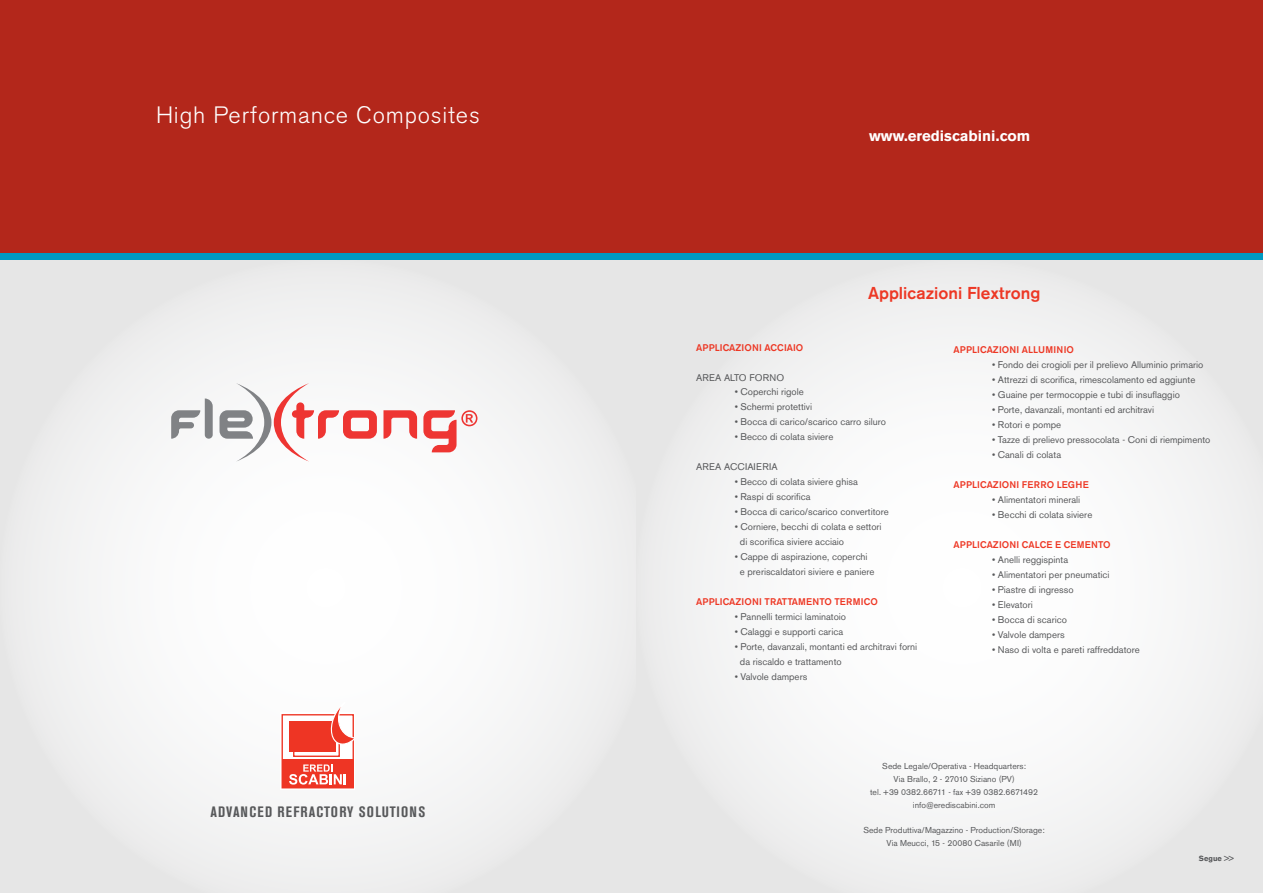
<style>
.page{position:relative;width:1263px;height:893px;background:#fff}
.page>*{position:absolute;margin:0;border:0;box-sizing:border-box;transform-origin:0 0}
.t1{font:23.55px "Akzidenz Grotesk Expert BQ Light Os F";letter-spacing:.035em;color:#fff}
.t2{font:500 17.1px "Akzidenz Grotesk BQ";color:#ee3825}
.t3{font:700 15px "Akzidenz Grot Con BQ";letter-spacing:.075em;color:#58595b}
.t4{font:700 15px "Akzidenz Grotesk BQ";color:#fff}
.t5{font:9.6px/15px "Akzidenz Grotesk BQ";color:#58595b}
.t6{font:500 9.6px "Akzidenz Grotesk BQ";letter-spacing:.01em;color:#ee3825}
.t7{font:9.6px "Akzidenz Grotesk BQ";letter-spacing:.02em;color:#58595b}
.t8{font:8.55px/12.9px "Akzidenz Grotesk BQ";color:#58595b;text-align:center}
.t9{font:700 7.5px "Akzidenz Grotesk BQ";color:#58595b}
</style>
<div class="page">
<div style="left:0;top:259px;width:636px;height:634px;background:linear-gradient(to right,#f1f1f2,#f3f3f3)"></div>
<div style="left:280px;top:713px;width:75px;height:77px;background:#f7a199"></div>
<svg style="left:282px;top:702px;width:74px;height:86px"></svg>
<div style="left:0;top:0;width:636px;height:257px;background:#b3271b"></div>
<svg style="left:171px;top:398px;width:42px;height:41px"></svg>
<svg style="left:383px;top:410px;width:34px;height:29px"></svg>
<svg style="left:220px;top:383px;width:157px;height:79px"></svg>
<svg style="left:423px;top:410px;width:54px;height:42px"></svg>
<div style="left:0;top:254px;width:636px;height:6px;background:#009ac2"></div>
<div style="left:636px;top:259px;width:627px;height:634px;background:linear-gradient(to right,#f1f1f1,#f4f4f4)"></div>
<div style="left:636px;top:0;width:627px;height:258px;background:#b3271b"></div>
<div style="left:636px;top:254px;width:627px;height:6px;background:#009ac2"></div>
<h1 class="t1" style="left:156px;top:102px;width:325px">High Performance Composites</h1>
<h3 class="t3" style="left:211px;top:804px;width:216px">ADVANCED REFRACTORY SOLUTIONS</h3>
<h3 class="t4" style="left:869px;top:127px;width:163px">www.erediscabini.com</h3>
<h2 class="t2" style="left:868px;top:283px;width:174px">Applicazioni Flextrong</h2>
<p class="t6" style="left:696px;top:341px;width:109px">APPLICAZIONI ACCIAIO</p>
<p class="t7" style="left:696px;top:371px;width:90px">AREA ALTO FORNO</p>
<p class="t5" style="left:735px;top:385px;width:70px">• Coperchi rigole</p>
<p class="t5" style="left:735px;top:400px;width:79px">• Schermi protettivi</p>
<p class="t5" style="left:735px;top:415px;width:153px">• Bocca di carico/scarico carro siluro</p>
<p class="t5" style="left:735px;top:430px;width:100px">• Becco di colata siviere</p>
<p class="t7" style="left:696px;top:461px;width:83px">AREA ACCIAIERIA</p>
<p class="t5" style="left:735px;top:474px;width:125px">• Becco di colata siviere ghisa</p>
<p class="t5" style="left:735px;top:489px;width:77px">• Raspi di scorifica</p>
<p class="t5" style="left:735px;top:504px;width:156px">• Bocca di carico/scarico convertitore</p>
<p class="t5" style="left:740px;top:519px;width:143px;text-indent:-5px">• Corniere, becchi di colata e settori di scorifica siviere acciaio</p>
<p class="t5" style="left:740px;top:549px;width:136px;text-indent:-5px">• Cappe di aspirazione, coperchi e preriscaldatori siviere e paniere</p>
<p class="t6" style="left:696px;top:596px;width:183px">APPLICAZIONI TRATTAMENTO TERMICO</p>
<p class="t5" style="left:735px;top:609px;width:113px">• Pannelli termici laminatoio</p>
<p class="t5" style="left:735px;top:624px;width:110px">• Calaggi e supporti carica</p>
<p class="t5" style="left:740px;top:639px;width:179px;text-indent:-5px">• Porte, davanzali, montanti ed architravi forni da riscaldo e trattamento</p>
<p class="t5" style="left:735px;top:669px;width:74px">• Valvole dampers</p>
<p class="t6" style="left:954px;top:344px;width:122px">APPLICAZIONI ALLUMINIO</p>
<p class="t5" style="left:992px;top:357px;width:213px">• Fondo dei crogioli per il prelievo Alluminio primario</p>
<p class="t5" style="left:992px;top:372px;width:205px">• Attrezzi di scorifica, rimescolamento ed aggiunte</p>
<p class="t5" style="left:992px;top:387px;width:189px">• Guaine per termocoppie e tubi di insuflaggio</p>
<p class="t5" style="left:992px;top:402px;width:164px">• Porte, davanzali, montanti ed architravi</p>
<p class="t5" style="left:992px;top:417px;width:71px">• Rotori e pompe</p>
<p class="t5" style="left:992px;top:432px;width:220px">• Tazze di prelievo pressocolata - Coni di riempimento</p>
<p class="t5" style="left:992px;top:447px;width:71px">• Canali di colata</p>
<p class="t6" style="left:954px;top:479px;width:137px">APPLICAZIONI FERRO LEGHE</p>
<p class="t5" style="left:992px;top:492px;width:90px">• Alimentatori minerali</p>
<p class="t5" style="left:992px;top:507px;width:102px">• Becchi di colata siviere</p>
<p class="t6" style="left:954px;top:538px;width:158px">APPLICAZIONI CALCE E CEMENTO</p>
<p class="t5" style="left:992px;top:552px;width:78px">• Anelli reggispinta</p>
<p class="t5" style="left:992px;top:567px;width:119px">• Alimentatori per pneumatici</p>
<p class="t5" style="left:992px;top:582px;width:83px">• Piastre di ingresso</p>
<p class="t5" style="left:992px;top:597px;width:42px">• Elevatori</p>
<p class="t5" style="left:992px;top:612px;width:76px">• Bocca di scarico</p>
<p class="t5" style="left:992px;top:627px;width:74px">• Valvole dampers</p>
<p class="t5" style="left:992px;top:642px;width:149px">• Naso di volta e pareti raffreddatore</p>
<p class="t8" style="left:870px;top:760px;width:170px">Sede Legale/Operativa - Headquarters:<br>Via Brallo, 2 - 27010 Siziano (PV)<br>tel. +39 0382.66711 - fax +39 0382.6671492 info@erediscabini.com</p>
<p class="t8" style="left:863px;top:824px;width:183px">Sede Produttiva/Magazzino - Production/Storage:<br>Via Meucci, 15 - 20080 Casarile (MI)</p>
<p class="t9" style="left:1199px;top:854px;width:36px">Segue &gt;&gt;</p>
</div>
